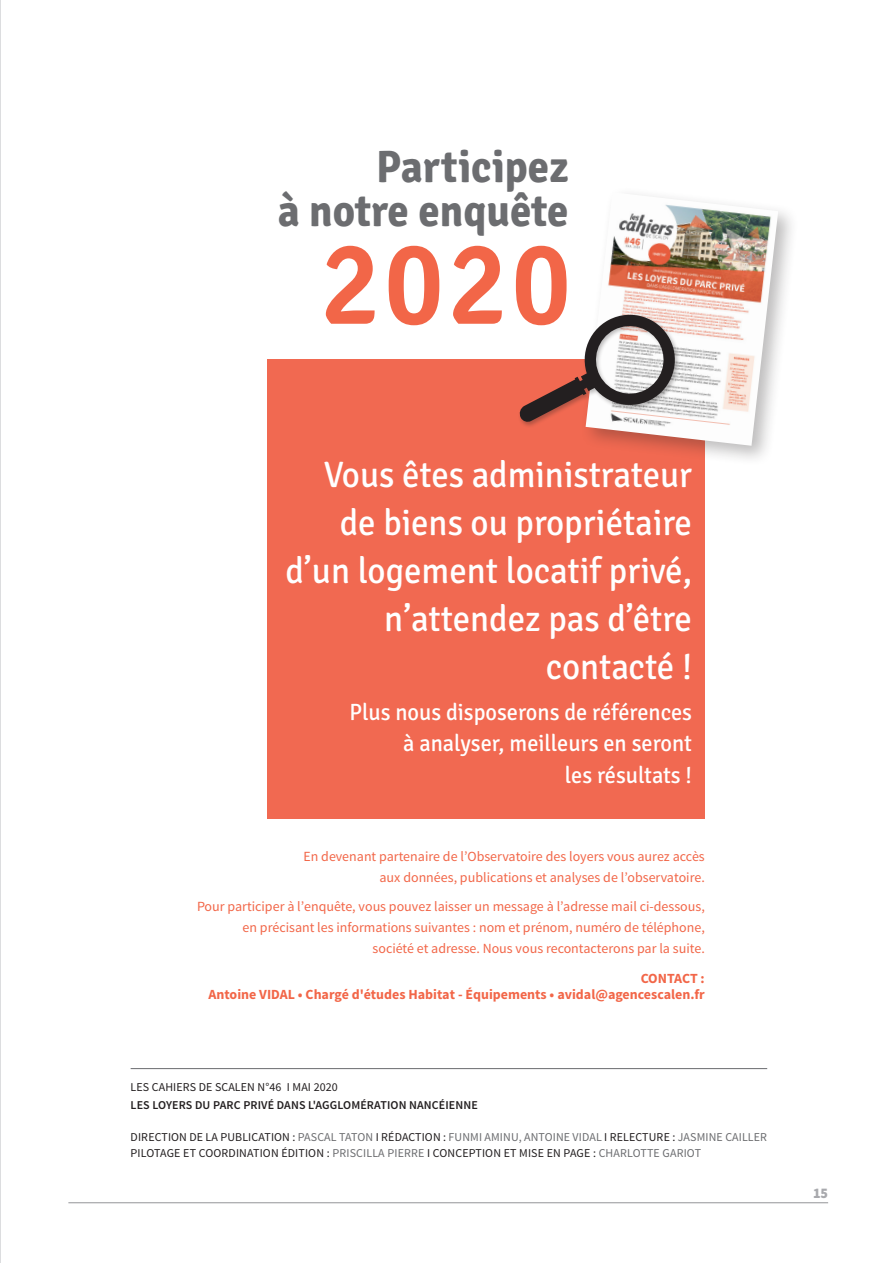
<style>
.page{position:relative;width:893px;height:1263px;background:#fff}
.page>*{position:absolute;margin:0;border:0;box-sizing:border-box;transform-origin:0 0}
.t1{font:600 117.6px "Signika";color:#f26648;scale:.95 1}
.t2{font:700 45.3px/43.5px "Signika";color:#6c6d70;text-align:right;scale:.95 1}
.t3{font:36.75px/48px "Signika";color:#fff;text-align:right;scale:.95 1}
.t4{font:23.55px/31.5px "Signika";color:#fff;text-align:right;scale:.95 1}
.t5{font:900 14.7px "Source Sans Pro";color:#a8a9ad;scale:.95 1}
.t6{font:13.95px/21px "Source Sans Pro";color:#f26648;text-align:right}
.t7{font:700 13.95px "Source Sans Pro";color:#f26648}
.t8{font:12px/16.5px "Source Sans Pro";letter-spacing:.01em;color:#231f20}
.t9{font:600 12px "Source Sans Pro";letter-spacing:.01em;color:#231f20}
.s1{color:#6c6d70}
</style>
<div class="page">
<hr style="left:0;top:0;width:1px;height:1263px;background:#dcdddf">
<hr style="left:68px;top:1202px;width:760px;height:1px;background:#939598">
<hr style="left:131px;top:1068px;width:636px;height:1px;background:#6c6d70">
<div style="left:267px;top:359px;width:438px;height:460px;background:#f16951"></div>
<div style="left:579px;top:186px;width:220px;height:280px;background:#231f20;opacity:.3"></div>
<img style="left:586px;top:192px;width:192px;height:254px">
<div style="left:518px;top:313px;width:163px;height:115px;background:#231f20;opacity:.3"></div>
<svg style="left:518px;top:308px;width:163px;height:115px"></svg>
<p class="t2" style="left:278px;top:146px;width:308px">Participez<br>à notre enquête</p>
<p class="t1" style="left:321px;top:215px;width:265px">2020</p>
<h3 class="t3" style="left:285px;top:452px;width:429px">Vous êtes administrateur de biens ou propriétaire d’un logement locatif privé, n’attendez pas d’être contacté !</h3>
<h3 class="t4" style="left:350px;top:696px;width:362px">Plus nous disposerons de références à analyser, meilleurs en seront<br>les résultats !</h3>
<p class="t6" style="left:304px;top:846px;width:403px">En devenant partenaire de l’Observatoire des loyers vous aurez accès aux données, publications et analyses de l’observatoire.</p>
<p class="t6" style="left:197px;top:896px;width:509px">Pour participer à l’enquête, vous pouvez laisser un message à l’adresse mail ci-dessous, en précisant les informations suivantes : nom et prénom, numéro de téléphone,<br>société et adresse. Nous vous recontacterons par la suite.</p>
<p class="t7" style="left:641px;top:969px;width:66px">CONTACT :</p>
<p class="t7" style="left:208px;top:985px;width:498px">Antoine VIDAL • Chargé d'études Habitat - Équipements • avidal@agencescalen.fr</p>
<p class="t8" style="left:131px;top:1079px;width:209px">LES CAHIERS DE SCALEN N°46 I MAI 2020</p>
<p class="t9" style="left:131px;top:1097px;width:349px">LES LOYERS DU PARC PRIVÉ DANS L'AGGLOMÉRATION NANCÉIENNE</p>
<p class="t8" style="left:131px;top:1128px;width:638px">DIRECTION DE LA PUBLICATION : <span class="s1">PASCAL TATON</span> I RÉDACTION : <span class="s1">FUNMI AMINU, ANTOINE VIDAL</span> I RELECTURE : <span class="s1">JASMINE CAILLER<br></span>PILOTAGE ET COORDINATION ÉDITION : <span class="s1">PRISCILLA PIERRE</span> I CONCEPTION ET MISE EN PAGE : <span class="s1">CHARLOTTE GARIOT</span></p>
<p class="t5" style="left:813px;top:1183px;width:17px">15</p>
</div>
